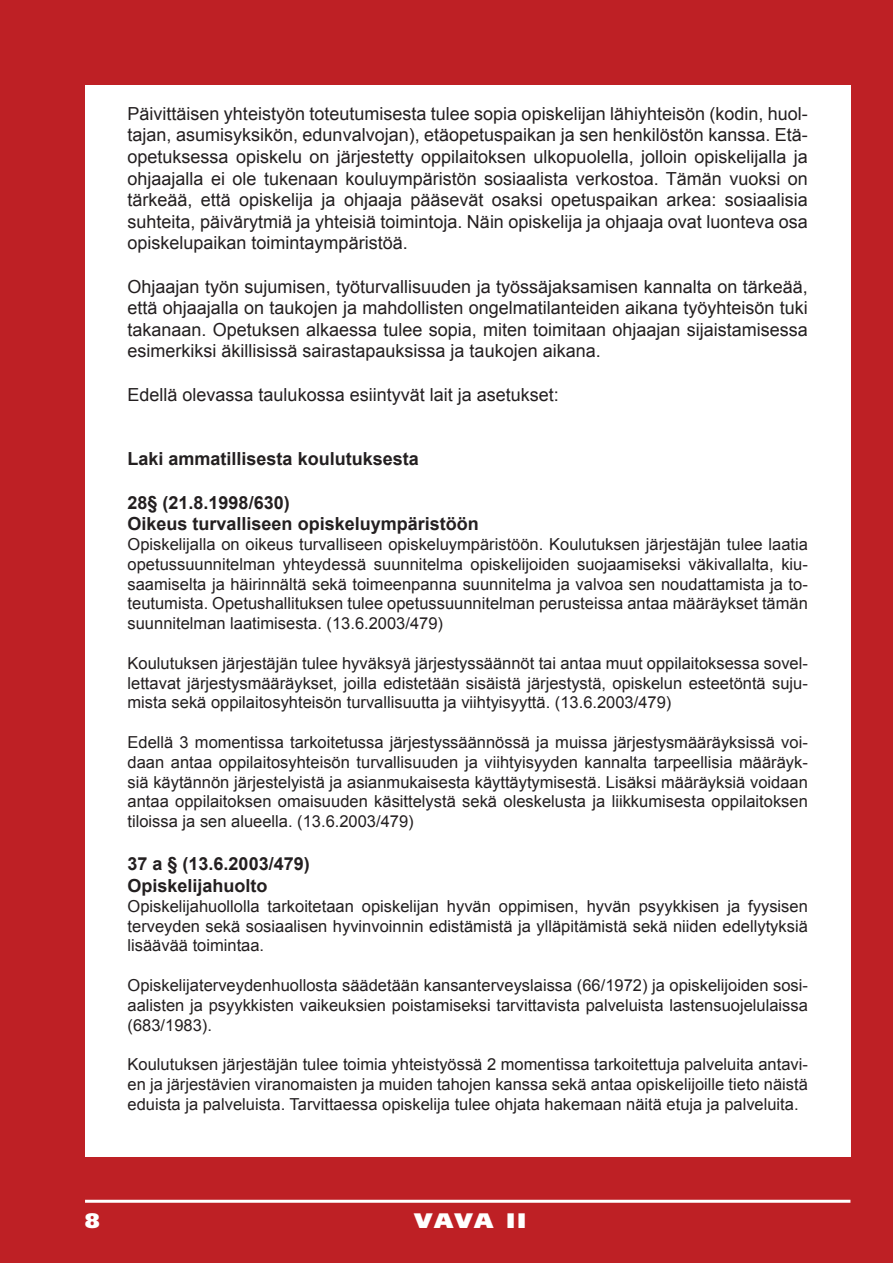
<style>
.page{position:relative;width:893px;height:1263px;background:#be2025}
.page>*{position:absolute;margin:0;border:0;box-sizing:border-box;transform-origin:0 0}
.t1{font:900 21px "Frutiger";letter-spacing:.055em;color:#fff;scale:1.1 1}
.t2{font:900 21px "Frutiger";letter-spacing:.055em;color:#fff}
.t3{font:18px/21.6px "Arial";color:#231f20;text-align:justify}
.t4{font:700 18px/21.6px "Arial";color:#231f20}
.t5{font:16.5px/19.8px "Arial";color:#231f20;text-align:justify}
</style>
<div class="page">
<div style="left:85px;top:85px;width:765px;height:1072px;background:#fff"></div>
<hr style="left:85px;top:1200px;width:765px;height:3px;background:#fff">
<p class="t3" style="left:128px;top:103px;width:682px">Päivittäisen yhteistyön toteutumisesta tulee sopia opiskelijan lähiyhteisön (kodin, huol&shy;tajan, asumisyksikön, edunvalvojan), etäopetuspaikan ja sen henkilöstön kanssa. Etä&shy;opetuksessa opiskelu on järjestetty oppilaitoksen ulkopuolella, jolloin opiskelijalla ja ohjaajalla ei ole tukenaan kouluympäristön sosiaalista verkostoa. Tämän vuoksi on tärkeää, että opiskelija ja ohjaaja pääsevät osaksi opetuspaikan arkea: sosiaalisia suhteita, päivärytmiä ja yhteisiä toimintoja. Näin opiskelija ja ohjaaja ovat luonteva osa opiskelupaikan toimintaympäristöä.</p>
<p class="t3" style="left:128px;top:276px;width:682px">Ohjaajan työn sujumisen, työturvallisuuden ja työssäjaksamisen kannalta on tärkeää, että ohjaajalla on taukojen ja mahdollisten ongelmatilanteiden aikana työyhteisön tuki takanaan. Opetuksen alkaessa tulee sopia, miten toimitaan ohjaajan sijaistamisessa esimerkiksi äkillisissä sairastapauksissa ja taukojen aikana.</p>
<p class="t3" style="left:128px;top:384px;width:433px">Edellä olevassa taulukossa esiintyvät lait ja asetukset:</p>
<p class="t4" style="left:128px;top:449px;width:293px">Laki ammatillisesta koulutuksesta</p>
<p class="t4" style="left:128px;top:492px;width:353px">28§ (21.8.1998/630)<br>Oikeus turvalliseen opiskeluympäristöön</p>
<p class="t5" style="left:128px;top:534px;width:682px">Opiskelijalla on oikeus turvalliseen opiskeluympäristöön. Koulutuksen järjestäjän tulee laatia opetussuunnitelman yhteydessä suunnitelma opiskelijoiden suojaamiseksi väkivallalta, kiu&shy;saamiselta ja häirinnältä sekä toimeenpanna suunnitelma ja valvoa sen noudattamista ja to&shy;teutumista. Opetushallituksen tulee opetussuunnitelman perusteissa antaa määräykset tämän suunnitelman laatimisesta. (13.6.2003/479)</p>
<p class="t5" style="left:128px;top:653px;width:682px">Koulutuksen järjestäjän tulee hyväksyä järjestyssäännöt tai antaa muut oppilaitoksessa sovel&shy;lettavat järjestysmääräykset, joilla edistetään sisäistä järjestystä, opiskelun esteetöntä suju&shy;mista sekä oppilaitosyhteisön turvallisuutta ja viihtyisyyttä. (13.6.2003/479)</p>
<p class="t5" style="left:128px;top:732px;width:682px">Edellä 3 momentissa tarkoitetussa järjestyssäännössä ja muissa järjestysmääräyksissä voi&shy;daan antaa oppilaitosyhteisön turvallisuuden ja viihtyisyyden kannalta tarpeellisia määräyk&shy;siä käytännön järjestelyistä ja asianmukaisesta käyttäytymisestä. Lisäksi määräyksiä voidaan antaa oppilaitoksen omaisuuden käsittelystä sekä oleskelusta ja liikkumisesta oppilaitoksen tiloissa ja sen alueella. (13.6.2003/479)</p>
<p class="t4" style="left:128px;top:854px;width:184px">37 a § (13.6.2003/479)<br>Opiskelijahuolto</p>
<p class="t5" style="left:128px;top:896px;width:682px">Opiskelijahuollolla tarkoitetaan opiskelijan hyvän oppimisen, hyvän psyykkisen ja fyysisen terveyden sekä sosiaalisen hyvinvoinnin edistämistä ja ylläpitämistä sekä niiden edellytyksiä lisäävää toimintaa.</p>
<p class="t5" style="left:128px;top:975px;width:682px">Opiskelijaterveydenhuollosta säädetään kansanterveyslaissa (66/1972) ja opiskelijoiden sosi&shy;aalisten ja psyykkisten vaikeuksien poistamiseksi tarvittavista palveluista lastensuojelulaissa (683/1983).</p>
<p class="t5" style="left:128px;top:1055px;width:682px">Koulutuksen järjestäjän tulee toimia yhteistyössä 2 momentissa tarkoitettuja palveluita antavi&shy;en ja järjestävien viranomaisten ja muiden tahojen kanssa sekä antaa opiskelijoille tieto näistä eduista ja palveluista. Tarvittaessa opiskelija tulee ohjata hakemaan näitä etuja ja palveluita.</p>
<p class="t2" style="left:85px;top:1208px;width:16px">8</p>
<p class="t1" style="left:414px;top:1208px;width:103px">VAVA II</p>
<p class="t1" style="left:400px;top:1208px;width:103px">VAVA II</p>
</div>
